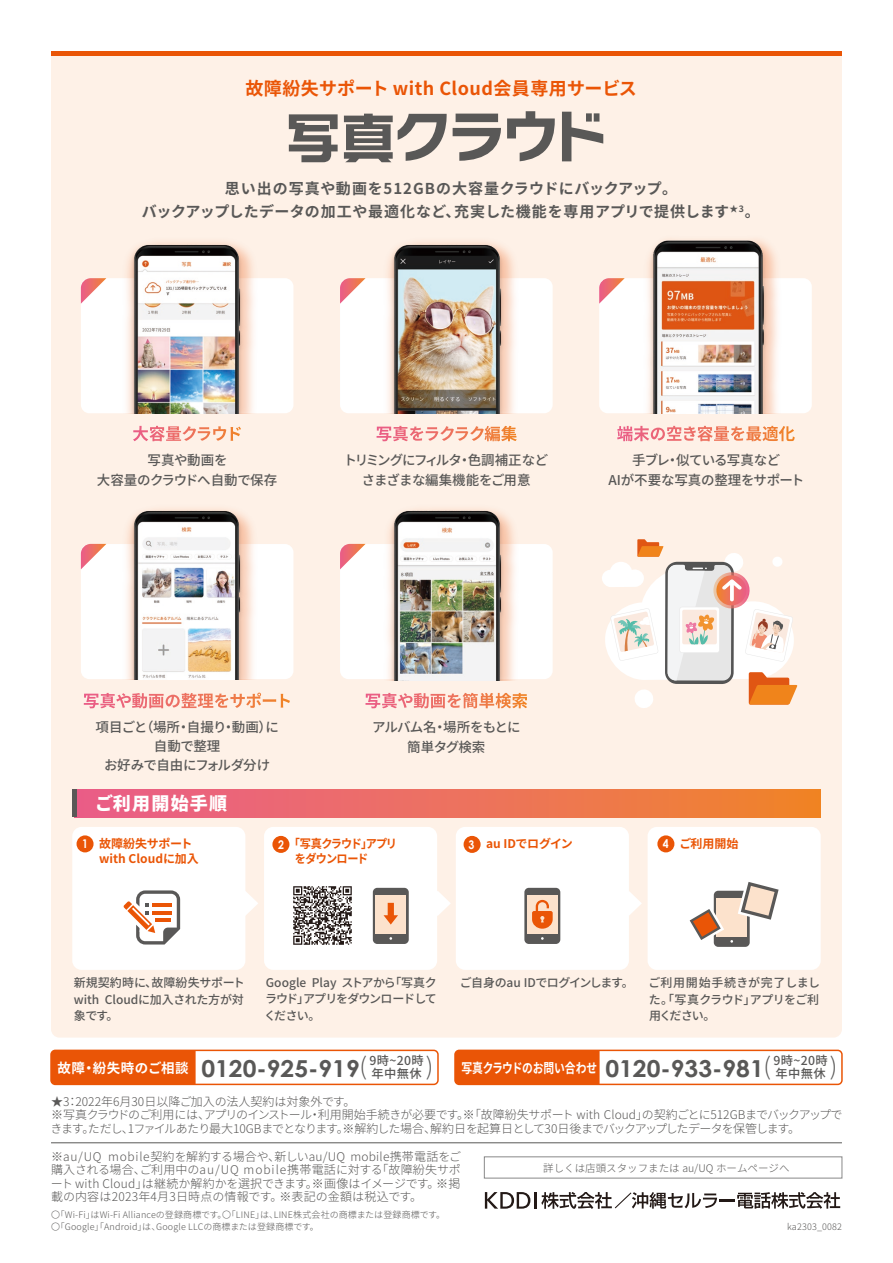
<style>
.page{position:relative;width:893px;height:1263px;background:#fff}
.page>*{position:absolute;margin:0;border:0;box-sizing:border-box;transform-origin:0 0}
.t1{font:300 24px "Noto Sans CJ Kjp";color:#595857}
.t2{font:700 23.4px "Century Gothic";color:#595857;scale:1.05 1}
.t3{font:700 18px "Noto Sans CJ Kjp";letter-spacing:.025em;color:#ea5506}
.t4{font:900 18px "Noto Sans CJ Kjp";letter-spacing:.07em;color:#fff}
.t5{font:700 15px/22.5px "Noto Sans CJ Kjp";letter-spacing:.035em;color:#595857;text-align:center}
.t6{font:500 13.5px/19.5px "Noto Sans CJ Kjp";letter-spacing:-.03em;color:#595857;text-align:center}
.t7{font:500 13.5px/19.5px "Noto Sans CJ Kjp";letter-spacing:-.06em;color:#595857;text-align:center}
.t8{font:700 13.5px "Noto Sans CJ Kjp";letter-spacing:-.02em;color:#fff;scale:.8 1}
.t9{font:500 13.5px/19.5px "Noto Sans CJ Kjp";letter-spacing:-.055em;color:#595857;text-align:center}
.t10{font:500 12.3px/13.5px "Noto Sans CJ Kjp";letter-spacing:.03em;color:#595857}
.t11{font:300 12px/13.5px "Noto Sans CJ Kjp";letter-spacing:-.02em;color:#595857}
.t12{font:500 12px/16.5px "Noto Sans CJ Kjp";letter-spacing:-.025em;color:#595857;text-align:justify}
.t13{font:700 12px/15px "Noto Sans CJ Kjp";color:#ea5506}
.t14{font:700 12px/15px "Noto Sans CJ Kjp";letter-spacing:-.07em;color:#ea5506;scale:.93 1}
.t15{font:700 12px "Noto Sans CJ Kjp";letter-spacing:-.025em;color:#ea5506}
.t16{font:700 12px "Century Gothic";color:#fff;scale:.88 1}
.t17{font:300 10.5px "Noto Sans CJ Kjp";color:#595857}
.t18{font:300 9px/12px "Noto Sans CJ Kjp";letter-spacing:.02em;color:#595857}
.s1{font-family:"Century Gothic";color:#fff}
.s2{font-family:"Century Gothic";font-size:23.4px;color:#595857}
.s3{font-family:"Noto Sans CJ Kjp";font-weight:300;font-size:24px}
</style>
<div class="page">
<div style="left:51px;top:55px;width:791px;height:982px;background:#fef1e7"></div>
<div style="left:72px;top:827px;width:173px;height:143px;background:#fff;border-radius:9px"></div>
<div style="left:264px;top:827px;width:173px;height:143px;background:#fff;border-radius:9px"></div>
<div style="left:456px;top:827px;width:173px;height:143px;background:#fff;border-radius:9px"></div>
<div style="left:648px;top:827px;width:173px;height:143px;background:#fff;border-radius:9px"></div>
<div style="left:81px;top:278px;width:212px;height:135px;background:#fff;border-radius:9px"></div>
<div style="left:340px;top:278px;width:213px;height:135px;background:#fff;border-radius:9px"></div>
<div style="left:599px;top:278px;width:213px;height:135px;background:#fff;border-radius:9px"></div>
<div style="left:81px;top:544px;width:212px;height:135px;background:#fff;border-radius:9px"></div>
<div style="left:340px;top:544px;width:213px;height:135px;background:#fff;border-radius:9px"></div>
<svg style="left:289px;top:114px;width:49px;height:48px"></svg>
<svg style="left:344px;top:114px;width:103px;height:48px"></svg>
<svg style="left:453px;top:114px;width:48px;height:47px"></svg>
<svg style="left:507px;top:111px;width:48px;height:50px"></svg>
<svg style="left:562px;top:112px;width:41px;height:49px"></svg>
<svg style="left:133px;top:426px;width:108px;height:15px"></svg>
<svg style="left:377px;top:426px;width:140px;height:15px"></svg>
<svg style="left:84px;top:693px;width:206px;height:15px"></svg>
<svg style="left:365px;top:693px;width:162px;height:15px"></svg>
<svg style="left:617px;top:426px;width:178px;height:15px"></svg>
<div style="left:75px;top:789px;width:746px;height:28px;background:linear-gradient(to right,#ea5d8e,#f0842b)"></div>
<div style="left:72px;top:789px;width:5px;height:28px;background:#595857"></div>
<hr style="left:51px;top:1142px;width:791px;height:1px;background:#595857">
<svg style="left:245px;top:891px;width:13px;height:25px"></svg>
<svg style="left:437px;top:891px;width:14px;height:25px"></svg>
<svg style="left:629px;top:891px;width:13px;height:25px"></svg>
<div style="left:77px;top:835px;width:17px;height:17px;background:#ea5506;border-radius:50%"></div>
<div style="left:272px;top:836px;width:17px;height:17px;background:#ea5506;border-radius:50%"></div>
<div style="left:464px;top:836px;width:17px;height:17px;background:#ea5506;border-radius:50%"></div>
<div style="left:657px;top:835px;width:17px;height:17px;background:#ea5506;border-radius:50%"></div>
<hr style="left:51px;top:51px;width:791px;height:4px;background:#ea5506">
<svg style="left:123px;top:890px;width:57px;height:54px"></svg>
<svg style="left:373px;top:888px;width:36px;height:56px"></svg>
<svg style="left:524px;top:888px;width:36px;height:56px"></svg>
<svg style="left:601px;top:539px;width:196px;height:170px"></svg>
<svg style="left:689px;top:882px;width:90px;height:65px"></svg>
<img style="left:119px;top:236px;width:143px;height:177px">
<img style="left:129px;top:244px;width:116px;height:169px">
<img style="left:119px;top:502px;width:143px;height:177px">
<img style="left:129px;top:510px;width:116px;height:169px">
<img style="left:380px;top:503px;width:143px;height:177px">
<img style="left:390px;top:510px;width:115px;height:170px">
<img style="left:639px;top:236px;width:145px;height:177px">
<img style="left:648px;top:236px;width:120px;height:177px">
<img style="left:380px;top:236px;width:142px;height:177px">
<img style="left:390px;top:244px;width:115px;height:169px">
<svg style="left:81px;top:278px;width:25px;height:26px"></svg>
<svg style="left:340px;top:278px;width:26px;height:26px"></svg>
<svg style="left:81px;top:544px;width:25px;height:25px"></svg>
<svg style="left:340px;top:544px;width:26px;height:25px"></svg>
<svg style="left:599px;top:278px;width:26px;height:26px"></svg>
<svg style="left:485px;top:1192px;width:355px;height:17px"></svg>
<img style="left:293px;top:886px;width:59px;height:59px">
<div style="left:50px;top:1049px;width:389px;height:36px;border:2px solid #ea5506;border-radius:4px"></div>
<div style="left:51px;top:1050px;width:145px;height:34px;background:#ea5506"></div>
<div style="left:454px;top:1049px;width:389px;height:36px;border:2px solid #ea5506;border-radius:4px"></div>
<div style="left:455px;top:1050px;width:145px;height:34px;background:#ea5506"></div>
<h3 class="t3" style="left:246px;top:78px;width:393px">故障紛失サポート with Cloud会員専用サービス</h3>
<p class="t5" style="left:142px;top:178px;width:619px">思い出の写真や動画を512GBの大容量クラウドにバックアップ。<br>バックアップしたデータの加工や最適化など、充実した機能を専用アプリで提供します<sup>★3</sup>。</p>
<p class="t6" style="left:97px;top:451px;width:182px">写真や動画を<br>大容量のクラウドへ自動で保存</p>
<p class="t7" style="left:343px;top:451px;width:207px">トリミングにフィルタ・色調補正などさまざまな編集機能をご用意</p>
<p class="t6" style="left:608px;top:451px;width:198px">手ブレ・似ている写真など<br>AIが不要な写真の整理をサポート</p>
<p class="t6" style="left:96px;top:718px;width:185px;line-height:18.8px">項目ごと（場所・自撮り・動画）に自動で整理<br>お好みで自由にフォルダ分け</p>
<p class="t9" style="left:372px;top:718px;width:150px">アルバム名・場所をもとに簡単タグ検索</p>
<h3 class="t4" style="left:95px;top:793px;width:134px">ご利用開始手順</h3>
<p class="t13" style="left:99px;top:836px;width:101px">故障紛失サポートwith Cloudに加入</p>
<p class="t14" style="left:295px;top:836px;width:111px;text-indent:-17px"><span class="s1">2</span> 「写真クラウド」アプリをダウンロード</p>
<p class="t16" style="left:82px;top:835px;width:8px">1</p>
<p class="t15" style="left:469px;top:837px;width:106px"><span class="s1">3</span> au IDでログイン</p>
<p class="t15" style="left:663px;top:837px;width:77px"><span class="s1">4</span> ご利用開始</p>
<p class="t12" style="left:74px;top:975px;width:173px">新規契約時に、故障紛失サポートwith Cloudに加入された方が対象です。</p>
<p class="t12" style="left:264px;top:974px;width:174px">Google Play ストアから「写真クラウド」アプリをダウンロードしてください。</p>
<p class="t12" style="left:649px;top:975px;width:173px;text-indent:-189px">ご自身のau IDでログインします。 ご利用開始手続きが完了しました。「写真クラウド」アプリをご利用ください。</p>
<p class="t10" style="left:369px;top:1054px;width:56px">9時~20時年中無休</p>
<p class="t8" style="left:461px;top:1060px;width:380px">写真クラウドのお問い合わせ <span class="s2">0120-933-981</span></p>
<p class="t10" style="left:773px;top:1054px;width:56px">9時~20時</p>
<h2 class="t2" style="left:57px;top:1050px;width:360px"><sup>故障・紛失時のご相談</sup> 0120-925-919<span class="s3">(　　 )</span></h2>
<h1 class="t1" style="left:763px;top:1053px;width:75px">(　　 )</h1>
<p class="t10" style="left:775px;top:1067px;width:52px">年中無休</p>
<p class="t11" style="left:50px;top:1095px;width:793px">★3：2022年6月30日以降ご加入の法人契約は対象外です。<br>※写真クラウドのご利用には、アプリのインストール・利用開始手続きが必要です。※「故障紛失サポート with Cloud」の契約ごとに512GBまでバックアップできます。ただし、1ファイルあたり最大10GBまでとなります。※解約した場合、解約日を起算日として30日後までバックアップしたデータを保管します。</p>
<p class="t11" style="left:51px;top:1150px;width:412px;text-align:justify">※au/UQ mobile契約を解約する場合や、新しいau/UQ mobile携帯電話をご購入される場合、ご利用中のau/UQ mobile携帯電話に対する「故障紛失サポート with Cloud」は継続か解約かを選択できます。※画像はイメージです。※掲載の内容は2023年4月3日時点の情報です。※表記の金額は税込です。</p>
<p class="t18" style="left:51px;top:1209px;width:396px">〇「Wi-Fi」はWi-Fi Allianceの登録商標です。〇「LINE」は、LINE株式会社の商標または登録商標です。〇「Google」「Android」は、Google LLCの商標または登録商標です。</p>
<p class="t17" style="left:543px;top:1162px;width:248px">詳しくは店頭スタッフまたは au/UQ ホームページへ</p>
<p class="t18" style="left:787px;top:1221px;width:56px">ka2303_0082</p>
</div>
